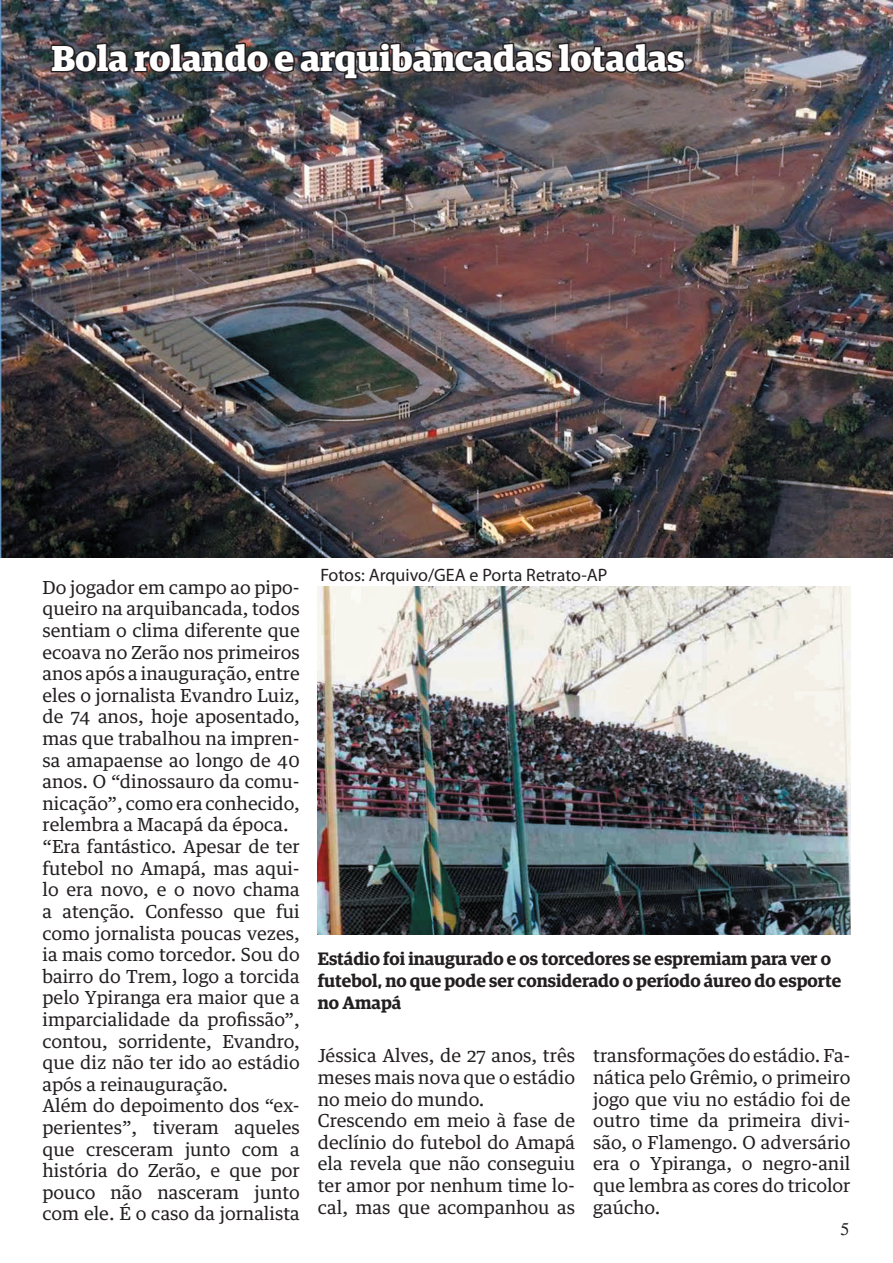
<style>
.page{position:relative;width:893px;height:1263px;background:#fff}
.page>*{position:absolute;margin:0;border:0;box-sizing:border-box;transform-origin:0 0}
.t1{font:700 36px "Guardian Egyp";color:#fff}
.t2{font:18px/21.6px "Guardian Text Egyp";color:#231f20}
.t3{font:600 18px/21.6px "Guardian Egyp";color:#231f20}
.t4{font:18px "Myriad Pro";color:#231f20}
.t5{font:18px "Times";color:#231f20}
</style>
<div class="page">
<img style="left:0;top:0;width:893px;height:557px">
<img style="left:49px;top:40px;width:638px;height:41px">
<img style="left:318px;top:587px;width:532px;height:347px">
<h1 class="t1" style="left:52px;top:31px;width:634px">Bola rolando e arquibancadas lotadas</h1>
<p class="t2" style="left:43px;top:575px;width:259px">Do jogador em campo ao pipo&shy;queiro na arquibancada, todos sentiam o clima diferente que ecoava no Zerão nos primeiros anos após a inauguração, entre eles o jornalista Evandro Luiz, de 74 anos, hoje aposentado, mas que trabalhou na impren&shy;sa amapaense ao longo de 40 anos. O “dinossauro da comu&shy;nicação”, como era conhecido, relembra a Macapá da época. “Era fantástico. Apesar de ter futebol no Amapá, mas aqui&shy;lo era novo, e o novo chama a atenção. Confesso que fui como jornalista poucas vezes, ia mais como torcedor. Sou do bairro do Trem, logo a torcida pelo Ypiranga era maior que a imparcialidade da profissão”, contou, sorridente, Evandro, que diz não ter ido ao estádio após a reinauguração.<br>Além do depoimento dos “ex&shy;perientes”, tiveram aqueles que cresceram junto com a história do Zerão, e que por pouco não nasceram junto com ele. É o caso da jornalista</p>
<p class="t4" style="left:320px;top:563px;width:289px">Fotos: Arquivo/GEA e Porta Retrato-AP</p>
<p class="t3" style="left:318px;top:947px;width:525px">Estádio foi inaugurado e os torcedores se espremiam para ver o futebol, no que pode ser considerado o período áureo do esporte no Amapá</p>
<p class="t2" style="left:318px;top:1043px;width:259px">Jéssica Alves, de 27 anos, três meses mais nova que o estádio no meio do mundo.<br>Crescendo em meio à fase de declínio do futebol do Amapá ela revela que não conseguiu ter amor por nenhum time lo&shy;cal, mas que acompanhou as</p>
<p class="t2" style="left:593px;top:1043px;width:259px;text-align:justify">transformações do estádio. Fa&shy;nática pelo Grêmio, o primeiro jogo que viu no estádio foi de outro time da primeira divi&shy;são, o Flamengo. O adversário era o Ypiranga, o negro-anil que lembra as cores do tricolor gaúcho.</p>
<p class="t5" style="left:840px;top:1219px;width:10px">5</p>
</div>
